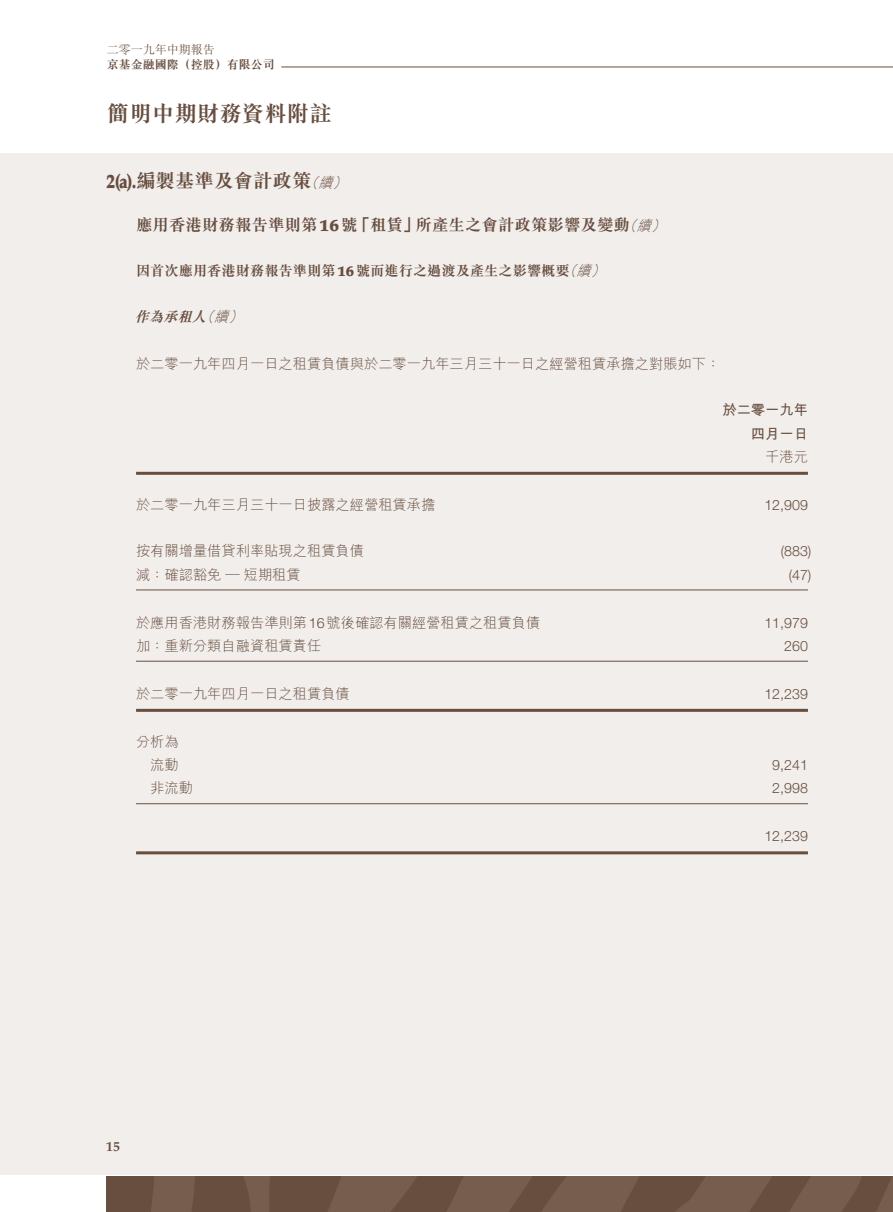
<style>
.page{position:relative;width:893px;height:1212px;background:#fff}
.page>*{position:absolute;margin:0;border:0;box-sizing:border-box;transform-origin:0 0}
.t1{font:700 22.5px "M Sung HK";color:#674e3f}
.t2{font:700 19.5px "M Sung HK";color:#674e3f}
.t3{font:700 16.5px "M Sung HK";color:#674e3f}
.t4{font:300 14.25px "M Hei HK";color:#674e3f}
.t5{font:300 14.25px "Helvetica Neue LT Std";color:#674e3f}
.t6{font:700 14.25px "M Sung HK";color:#674e3f}
.t7{font:italic 300 14.25px "M Hei HK";color:#674e3f}
.t8{font:700 14.25px/23.2px "M Hei HK";color:#674e3f;text-align:right}
.t9{font:italic 700 14.25px "M Sung HK";color:#674e3f}
.t10{font:700 13.5px "Palatino LT Std";color:#674e3f}
.t11{font:700 12px "M Sung HK";color:#674e3f}
.t12{font:300 12px "M Sung HK";color:#674e3f}
.s1{font-family:"Palatino LT Std";font-weight:900}
.s2{font-family:"M Hei HK";font-weight:300}
.s3{font-family:"Helvetica Neue LT Std"}
</style>
<div class="page">
<svg style="left:106px;top:1176px;width:786px;height:36px;background:#6e5546"></svg>
<div style="left:0;top:153px;width:892px;height:1021px;background:#f2eeec"></div>
<hr style="left:281px;top:67px;width:612px;height:1px;background:#674e3f">
<hr style="left:136px;top:472px;width:672px;height:3px;background:#674e3f">
<hr style="left:136px;top:589px;width:672px;height:1px;background:#674e3f">
<hr style="left:136px;top:661px;width:672px;height:1px;background:#674e3f">
<hr style="left:136px;top:709px;width:672px;height:3px;background:#674e3f">
<hr style="left:136px;top:803px;width:672px;height:1px;background:#674e3f">
<hr style="left:136px;top:851px;width:672px;height:3px;background:#674e3f">
<p class="t12" style="left:107px;top:41px;width:109px">二零一九年中期報告</p>
<p class="t11" style="left:107px;top:59px;width:169px">京基金融國際（控股）有限公司</p>
<h1 class="t1" style="left:107px;top:103px;width:226px">簡明中期財務資料附註</h1>
<h2 class="t2" style="left:106px;top:171px;width:207px"><span class="s1">. )a(2</span> 編製基準及會計政策</h2>
<p class="t7" style="left:318px;top:175px;width:20px">續</p>
<p class="t7" style="left:304px;top:175px;width:20px">（</p>
<p class="t7" style="left:333px;top:175px;width:20px">(</p>
<p class="t3" style="left:136px;top:217px;width:223px">應用香港財務報告準則第<span class="s1">16</span>號</p>
<p class="t3" style="left:354px;top:217px;width:67px">「租賃」</p>
<p class="t3" style="left:415px;top:217px;width:216px">所產生之會計政策影響及變動</p>
<p class="t7" style="left:637px;top:219px;width:20px">續</p>
<p class="t7" style="left:623px;top:219px;width:20px">（</p>
<p class="t7" style="left:651px;top:219px;width:20px">(</p>
<p class="t7" style="left:577px;top:263px;width:20px">續</p>
<p class="t7" style="left:562px;top:263px;width:20px">（</p>
<p class="t7" style="left:591px;top:263px;width:20px">(</p>
<p class="t6" style="left:136px;top:263px;width:435px">因首次應用香港財務報告準則第<span class="s1">16</span>號而進行之過渡及產生之影響概要</p>
<p class="t7" style="left:228px;top:310px;width:20px">(</p>
<p class="t9" style="left:135px;top:310px;width:99px">作為承租人<span class="s2">續</span></p>
<p class="t7" style="left:200px;top:310px;width:20px">（</p>
<p class="t4" style="left:136px;top:356px;width:586px">於二零一九年四月一日之租賃負債與於二零一九年三月三十一日之經營租賃承擔之對賬如下：</p>
<p class="t4" style="left:136px;top:497px;width:301px">於二零一九年三月三十一日披露之經營租賃承擔</p>
<p class="t8" style="left:722px;top:397px;width:87px">於二零一九年四月一日</p>
<p class="t4" style="left:765px;top:449px;width:44px">千港元</p>
<p class="t5" style="left:764px;top:496px;width:45px">12,909</p>
<p class="t4" style="left:136px;top:544px;width:230px">按有關增量借貸利率貼現之租賃負債</p>
<p class="t5" style="left:781px;top:543px;width:32px">)883(</p>
<p class="t4" style="left:136px;top:567px;width:166px">減：確認豁免 — 短期租賃</p>
<p class="t5" style="left:789px;top:566px;width:24px">)47(</p>
<p class="t4" style="left:136px;top:615px;width:406px">於應用香港財務報告準則第<span class="s3">16</span>號後確認有關經營租賃之租賃負債</p>
<p class="t5" style="left:764px;top:614px;width:45px">11,979</p>
<p class="t4" style="left:136px;top:638px;width:187px">加：重新分類自融資租賃責任</p>
<p class="t5" style="left:784px;top:637px;width:25px">260</p>
<p class="t4" style="left:136px;top:686px;width:215px">於二零一九年四月一日之租賃負債</p>
<p class="t4" style="left:136px;top:734px;width:44px">分析為</p>
<p class="t5" style="left:764px;top:685px;width:45px">12,239</p>
<p class="t4" style="left:150px;top:758px;width:30px">流動</p>
<p class="t5" style="left:772px;top:756px;width:37px">9,241</p>
<p class="t4" style="left:150px;top:781px;width:44px">非流動</p>
<p class="t5" style="left:772px;top:780px;width:37px">2,998</p>
<p class="t5" style="left:764px;top:828px;width:45px">12,239</p>
<p class="t10" style="left:106px;top:1138px;width:15px">15</p>
</div>
